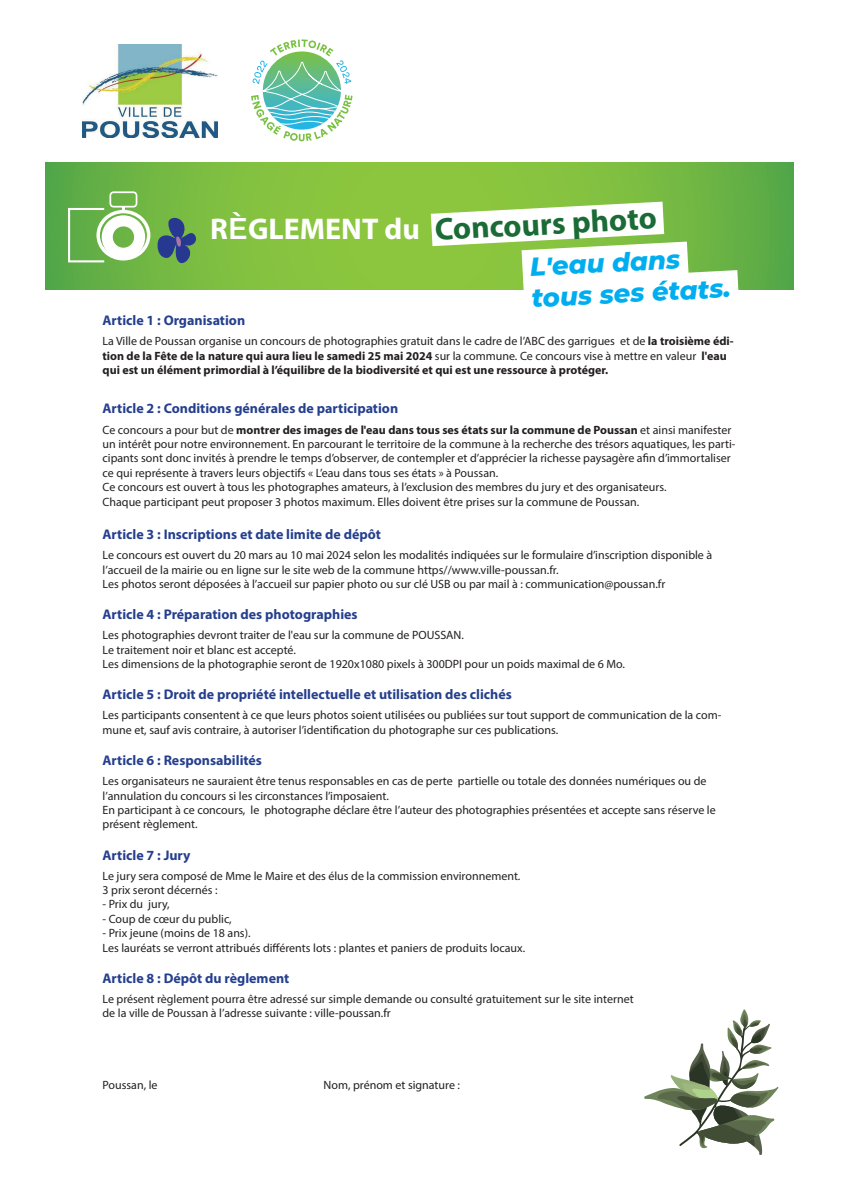
<style>
.page{position:relative;width:842px;height:1191px;background:#fff}
.page>*{position:absolute;margin:0;border:0;box-sizing:border-box;transform-origin:0 0}
.t1{font:700 31.5px "Myriad Pro";color:#1b6b36}
.t2{font:700 30px "Myriad Pro";color:#fff}
.t3{font:italic 800 25.9px/31.1px "Montserrat";color:#00aeef}
.t4{font:700 14px "Myriad Pro";color:#253f8e}
.t5{font:12px/14.4px "Myriad Pro";color:#231f20}
.t6{font:700 12px/14.4px "Myriad Pro";color:#231f20}
.s1{font-family:"Montserrat";font-weight:600}
.s2{font-weight:400}
.s3{font-weight:700}
</style>
<div class="page">
<svg style="left:46px;top:162px;width:748px;height:127px;background:#7abc41"></svg>
<img style="left:83px;top:45px;width:134px;height:93px">
<svg style="left:251px;top:39px;width:102px;height:103px"></svg>
<svg style="left:157px;top:216px;width:40px;height:47px;background:#50786a"></svg>
<svg style="left:68px;top:191px;width:82px;height:71px"></svg>
<svg style="left:644px;top:1009px;width:135px;height:146px"></svg>
<svg style="left:398px;top:184px;width:374px;height:106px"></svg>
<h2 class="t2" style="left:210px;top:209px;width:211px">R<span class="s1">È</span>GLEMENT du</h2>
<h1 class="t1" style="left:434px;top:209px;width:224px;rotate:-3deg">Concours photo</h1>
<h3 class="t3" style="left:529px;top:250px;width:201px;rotate:-3deg">L'eau dans tous ses états.</h3>
<p class="t4" style="left:103px;top:311px;width:144px">Article 1 : Organisation</p>
<p class="t6" style="left:103px;top:334px;width:633px"><span class="s2">La Ville de Poussan organise un concours de photographies gratuit dans le cadre de l’ABC des garrigues et de</span> la troisième édi&shy;tion de la Fête de la nature qui aura lieu le samedi 25 mai 2024 <span class="s2">sur la commune. Ce concours vise à mettre en valeur</span> l'eau qui est un élément primordial à l’équilibre de la biodiversité et qui est une ressource à protéger.</p>
<p class="t4" style="left:103px;top:399px;width:297px">Article 2 : Conditions générales de participation</p>
<p class="t5" style="left:103px;top:422px;width:634px">Ce concours a pour but de <span class="s3">montrer des images de l'eau dans tous ses états sur la commune de Poussan</span> et ainsi manifester un intérêt pour notre environnement. En parcourant le territoire de la commune à la recherche des trésors aquatiques, les parti&shy;cipants sont donc invités à prendre le temps d’observer, de contempler et d’apprécier la richesse paysagère afin d’immortaliser ce qui représente à travers leurs objectifs « L’eau dans tous ses états » à Poussan.<br>Ce concours est ouvert à tous les photographes amateurs, à l’exclusion des membres du jury et des organisateurs.<br>Chaque participant peut proposer 3 photos maximum. Elles doivent être prises sur la commune de Poussan.</p>
<p class="t4" style="left:103px;top:525px;width:280px">Article 3 : Inscriptions et date limite de dépôt</p>
<p class="t5" style="left:103px;top:548px;width:611px">Le concours est ouvert du 20 mars au 10 mai 2024 selon les modalités indiquées sur le formulaire d’inscription disponible à l’accueil de la mairie ou en ligne sur le site web de la commune https//www.ville-poussan.fr.<br>Les photos seront déposées à l’accueil sur papier photo ou sur clé USB ou par mail à : communication@poussan.fr</p>
<p class="t4" style="left:103px;top:605px;width:257px">Article 4 : Préparation des photographies</p>
<p class="t5" style="left:103px;top:628px;width:524px">Les photographies devront traiter de l'eau sur la commune de POUSSAN.<br>Le traitement noir et blanc est accepté.<br>Les dimensions de la photographie seront de 1920x1080 pixels à 300DPI pour un poids maximal de 6 Mo.</p>
<p class="t4" style="left:103px;top:685px;width:411px">Article 5 : Droit de propriété intellectuelle et utilisation des clichés</p>
<p class="t5" style="left:103px;top:708px;width:620px">Les participants consentent à ce que leurs photos soient utilisées ou publiées sur tout support de communication de la com&shy;mune et, sauf avis contraire, à autoriser l’identification du photographe sur ces publications.</p>
<p class="t4" style="left:103px;top:751px;width:161px">Article 6 : Responsabilités</p>
<p class="t5" style="left:103px;top:773px;width:615px">Les organisateurs ne sauraient être tenus responsables en cas de perte partielle ou totale des données numériques ou de l’annulation du concours si les circonstances l’imposaient.<br>En participant à ce concours, le photographe déclare être l’auteur des photographies présentées et accepte sans réserve le présent règlement.</p>
<p class="t4" style="left:103px;top:845px;width:89px">Article 7 : Jury</p>
<p class="t5" style="left:103px;top:868px;width:419px">Le jury sera composé de Mme le Maire et des élus de la commission environnement.<br>3 prix seront décernés :</p>
<p class="t5" style="left:103px;top:897px;width:69px">- Prix du jury,</p>
<p class="t5" style="left:103px;top:911px;width:131px">- Coup de cœur du public,</p>
<p class="t5" style="left:103px;top:925px;width:424px">- Prix jeune (moins de 18 ans).<br>Les lauréats se verront attribués différents lots : plantes et paniers de produits locaux.</p>
<p class="t4" style="left:103px;top:969px;width:188px">Article 8 : Dépôt du règlement</p>
<p class="t5" style="left:103px;top:991px;width:533px">Le présent règlement pourra être adressé sur simple demande ou consulté gratuitement sur le site internet de la ville de Poussan à l’adresse suivante : ville-poussan.fr</p>
<p class="t5" style="left:103px;top:1078px;width:57px">Poussan, le</p>
<p class="t5" style="left:324px;top:1078px;width:138px">Nom, prénom et signature :</p>
</div>
